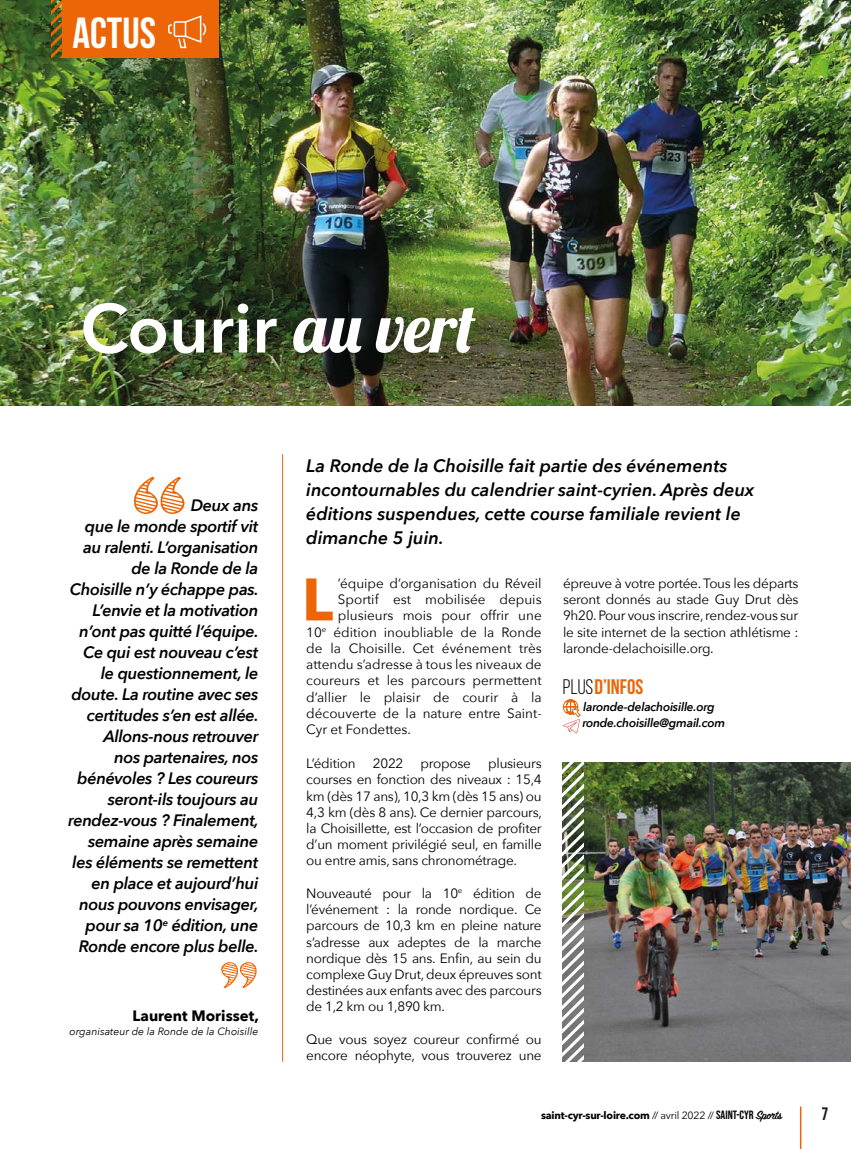
<style>
.page{position:relative;width:851px;height:1149px;background:#fff}
.page>*{position:absolute;margin:0;border:0;box-sizing:border-box;transform-origin:0 0}
.t1{font:600 68.4px "Avenir Next";color:#fff}
.t2{font:700 59.25px "Avenir Next";color:#ec6607}
.t3{font:700 43.5px "Bebas Neue";color:#fff}
.t4{font:700 21px "Bebas Neue";color:#ec6607}
.t5{font:italic 600 18px/24px "Avenir Next";color:#000}
.t6{font:700 18px "Bebas Neue";color:#000}
.t7{font:italic 600 16.5px/21px "Avenir Next";letter-spacing:-.02em;color:#000;text-align:right}
.t8{font:700 15px "Avenir Next";color:#000}
.t9{font:13.5px/16.2px "Avenir Next";letter-spacing:-.01em;color:#000;text-align:justify}
.t10{font:italic 600 12px/16.5px "Avenir Next";letter-spacing:-.02em;color:#000}
.t11{font:700 10.5px "Avenir Next";letter-spacing:-.02em;color:#000}
.t12{font:italic 10.5px "Avenir Next";color:#000}
.s1{font-family:"Lobster";font-weight:400}
.s2{font-weight:400;color:#000}
.s3{font-weight:400}
.s4{font-family:"Bebas Neue";font-weight:400;font-size:12px}
.s5{font-family:"Sign Painter House Script";font-weight:600;font-size:13.5px}
</style>
<div class="page">
<img style="left:0;top:0;width:850px;height:405px">
<svg style="left:562px;top:699px;width:18px;height:34px"></svg>
<hr style="left:282px;top:454px;width:1px;height:607px;background:#ec6607">
<svg style="left:134px;top:476px;width:51px;height:38px"></svg>
<svg style="left:221px;top:962px;width:36px;height:26px"></svg>
<img style="left:583px;top:762px;width:267px;height:299px">
<img style="left:563px;top:762px;width:20px;height:299px">
<hr style="left:799px;top:1106px;width:2px;height:42px;background:#ec6607">
<div style="left:62px;top:0;width:157px;height:21px;background:#ec6607"></div>
<div style="left:63px;top:5px;width:156px;height:52px;background:#ec6607"></div>
<svg style="left:51px;top:0;width:11px;height:57px"></svg>
<svg style="left:168px;top:15px;width:39px;height:34px"></svg>
<h3 class="t3" style="left:72px;top:9px;width:85px">ACTUS</h3>
<h1 class="t1" style="left:80px;top:270px;width:396px">Courir <span class="s1">au vert</span></h1>
<p class="t7" style="left:68px;top:494px;width:192px">Deux ans<br>que le monde sportif vit au ralenti. L’organisation de la Ronde de la<br>Choisille n’y échappe pas.<br>L’envie et la motivation n’ont pas quitté l’équipe.<br>Ce qui est nouveau c’est le questionnement, le doute. La routine avec ses certitudes s’en est allée.<br>Allons-nous retrouver<br>nos partenaires, nos bénévoles ? Les coureurs seront-ils toujours au rendez-vous ? Finalement, semaine après semaine les éléments se remettent en place et aujourd’hui nous pouvons envisager, pour sa 10<sup>e</sup> édition, une<br>Ronde encore plus belle.</p>
<p class="t8" style="left:133px;top:1002px;width:128px">Laurent Morisset,</p>
<p class="t12" style="left:69px;top:1022px;width:190px">organisateur de la Ronde de la Choisille</p>
<h3 class="t5" style="left:306px;top:453px;width:449px">La Ronde de la Choisille fait partie des événements incontournables du calendrier saint-cyrien. Après deux éditions suspendues, cette course familiale revient le dimanche 5 juin.</h3>
<h2 class="t2" style="left:302px;top:548px;width:33px">L</h2>
<p class="t9" style="left:338px;top:574px;width:205px">’équipe d’organisation du Réveil</p>
<p class="t9" style="left:338px;top:590px;width:205px">Sportif est mobilisée depuis</p>
<p class="t9" style="left:338px;top:607px;width:205px">plusieurs mois pour offrir une</p>
<p class="t9" style="left:306px;top:623px;width:237px">10<sup>e</sup> édition inoubliable de la Ronde</p>
<p class="t9" style="left:306px;top:639px;width:237px">de la Choisille. Cet événement très</p>
<p class="t9" style="left:306px;top:655px;width:237px">attendu s’adresse à tous les niveaux de</p>
<p class="t9" style="left:306px;top:671px;width:237px">coureurs et les parcours permettent</p>
<p class="t9" style="left:306px;top:688px;width:237px">d’allier le plaisir de courir à la</p>
<p class="t9" style="left:306px;top:704px;width:237px">découverte de la nature entre Saint-</p>
<p class="t9" style="left:306px;top:720px;width:106px">Cyr et Fondettes.</p>
<p class="t9" style="left:306px;top:754px;width:51px">L’édition</p>
<p class="t9" style="left:373px;top:754px;width:32px">2022</p>
<p class="t9" style="left:420px;top:754px;width:52px">propose</p>
<p class="t9" style="left:306px;top:754px;width:237px;text-indent:182px">plusieurs courses en fonction des niveaux : 15,4 km (dès 17 ans), 10,3 km (dès 15 ans) ou 4,3 km (dès 8 ans). Ce dernier parcours, la Choisillette, est l’occasion de profiter d’un moment privilégié seul, en famille ou entre amis, sans chronométrage.</p>
<p class="t9" style="left:306px;top:884px;width:237px">Nouveauté pour la 10<sup>e</sup> édition de l’événement : la ronde nordique. Ce parcours de 10,3 km en pleine nature s’adresse aux adeptes de la marche nordique dès 15 ans. Enfin, au sein du complexe Guy Drut, deux épreuves sont destinées aux enfants avec des parcours de 1,2 km ou 1,890 km.</p>
<p class="t9" style="left:306px;top:1030px;width:237px">Que vous soyez coureur confirmé ou encore néophyte, vous trouverez une</p>
<p class="t9" style="left:563px;top:574px;width:237px">épreuve à votre portée. Tous les départs seront donnés au stade Guy Drut dès 9h20. Pour vous inscrire, rendez-vous sur le site internet de la section athlétisme : laronde-delachoisille.org.</p>
<h3 class="t4" style="left:563px;top:675px;width:82px"><span class="s2">PLUS</span>D’INFOS</h3>
<p class="t10" style="left:582px;top:697px;width:144px">laronde-delachoisille.org ronde.choisille@gmail.com</p>
<p class="t11" style="left:541px;top:1105px;width:242px">saint-cyr-sur-loire.com <span class="s3">// avril 2022 //</span> <span class="s4">SAINT-CYR</span> <span class="s5">Sports</span></p>
<h3 class="t6" style="left:821px;top:1103px;width:9px">7</h3>
</div>
